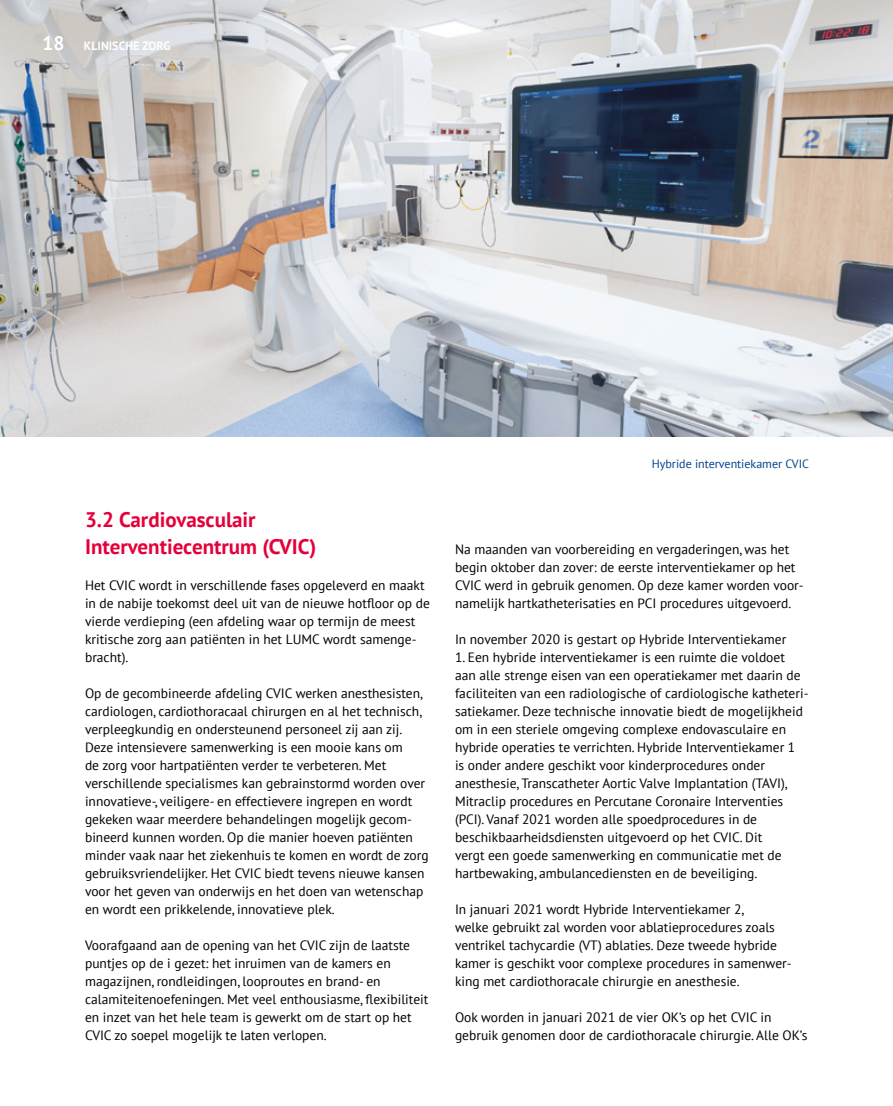
<style>
.page{position:relative;width:893px;height:1106px;background:#fff}
.page>*{position:absolute;margin:0;border:0;box-sizing:border-box;transform-origin:0 0}
.t1{font:700 21px/27px "PT Sans";color:#e4003a}
.t2{font:13.5px/18px "PT Sans";color:#000}
.t3{font:12px "PT Sans";color:#004289}
.t4{font:700 12px "PT Sans";color:#fff}
.s1{font-size:19.5px}
</style>
<div class="page">
<img style="left:0;top:0;width:893px;height:436px">
<p class="t4" style="left:43px;top:37px;width:130px"><span class="s1">18</span> KLINISCHE ZORG</p>
<h1 class="t1" style="left:85px;top:505px;width:233px">3.2 Cardiovasculair<br>Interventiecentrum (CVIC)</h1>
<p class="t2" style="left:85px;top:575px;width:346px">Het CVIC wordt in verschillende fases opgeleverd en maakt in de nabije toekomst deel uit van de nieuwe hotfloor op de vierde verdieping (een afdeling waar op termijn de meest kritische zorg aan patiënten in het LUMC wordt samenge&shy;bracht).</p>
<p class="t2" style="left:85px;top:683px;width:345px">Op de gecombineerde afdeling CVIC werken anesthesisten, cardiologen, cardiothoracaal chirurgen en al het technisch, verpleegkundig en ondersteunend personeel zij aan zij.<br>Deze intensievere samenwerking is een mooie kans om<br>de zorg voor hartpatiënten verder te verbeteren. Met verschillende specialismes kan gebrainstormd worden over innovatieve-, veiligere- en effectievere ingrepen en wordt gekeken waar meerdere behandelingen mogelijk gecom&shy;bineerd kunnen worden. Op die manier hoeven patiënten minder vaak naar het ziekenhuis te komen en wordt de zorg gebruiksvriendelijker. Het CVIC biedt tevens nieuwe kansen voor het geven van onderwijs en het doen van wetenschap en wordt een prikkelende, innovatieve plek.</p>
<p class="t2" style="left:85px;top:935px;width:345px">Voorafgaand aan de opening van het CVIC zijn de laatste puntjes op de i gezet: het inruimen van de kamers en magazijnen, rondleidingen, looproutes en brand- en calamiteitenoefeningen. Met veel enthousiasme, flexibiliteit en inzet van het hele team is gewerkt om de start op het CVIC zo soepel mogelijk te laten verlopen.</p>
<p class="t3" style="left:652px;top:456px;width:159px">Hybride interventiekamer CVIC</p>
<p class="t2" style="left:455px;top:539px;width:350px">Na maanden van voorbereiding en vergaderingen, was het begin oktober dan zover: de eerste interventiekamer op het CVIC werd in gebruik genomen. Op deze kamer worden voor&shy;namelijk hartkatheterisaties en PCI procedures uitgevoerd.</p>
<p class="t2" style="left:455px;top:629px;width:333px">In november 2020 is gestart op Hybride Interventiekamer</p>
<p class="t2" style="left:455px;top:647px;width:355px">1. Een hybride interventiekamer is een ruimte die voldoet aan alle strenge eisen van een operatiekamer met daarin de faciliteiten van een radiologische of cardiologische katheteri&shy;satiekamer. Deze technische innovatie biedt de mogelijkheid om in een steriele omgeving complexe endovasculaire en hybride operaties te verrichten. Hybride Interventiekamer 1<br>is onder andere geschikt voor kinderprocedures onder anesthesie, Transcatheter Aortic Valve Implantation (TAVI), Mitraclip procedures en Percutane Coronaire Interventies (PCI). Vanaf 2021 worden alle spoedprocedures in de beschikbaarheidsdiensten uitgevoerd op het CVIC. Dit<br>vergt een goede samenwerking en communicatie met de hartbewaking, ambulancediensten en de beveiliging.</p>
<p class="t2" style="left:455px;top:899px;width:338px">In januari 2021 wordt Hybride Interventiekamer 2,<br>welke gebruikt zal worden voor ablatieprocedures zoals ventrikel tachycardie (VT) ablaties. Deze tweede hybride kamer is geschikt voor complexe procedures in samenwer&shy;king met cardiothoracale chirurgie en anesthesie.</p>
<p class="t2" style="left:455px;top:1007px;width:354px">Ook worden in januari 2021 de vier OK’s op het CVIC in gebruik genomen door de cardiothoracale chirurgie. Alle OK’s</p>
</div>
